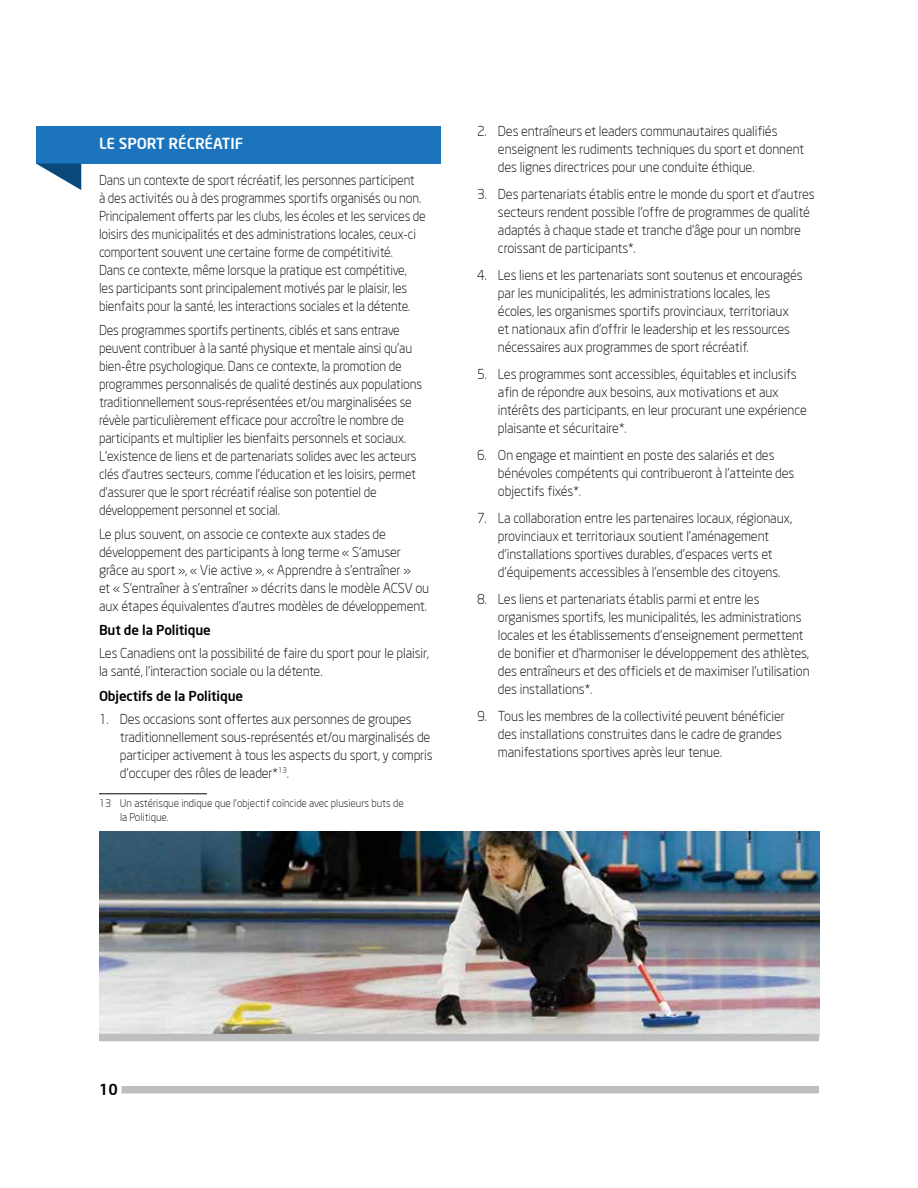
<style>
.page{position:relative;width:918px;height:1188px;background:#fff}
.page>*{position:absolute;margin:0;border:0;box-sizing:border-box;transform-origin:0 0}
.t1{font:500 15px "Neo Sans Two";color:#fff}
.t2{font:500 15px "Neo Sans Two";color:#000}
.t3{font:300 13.5px/18px "Neo Sans Two";letter-spacing:-.01em;color:#000}
.t4{font:300 13.5px/18px "Neo Sans Two";letter-spacing:-.01em;color:#000;scale:.96 1}
.t5{font:500 13.5px "Neo Sans Two";letter-spacing:-.01em;color:#000}
.t6{font:300 10.5px/13.5px "Neo Sans Two";color:#000}
</style>
<div class="page">
<div style="left:122px;top:1086px;width:697px;height:8px;background:#bcbec0"></div>
<img style="left:99px;top:832px;width:720px;height:202px">
<div style="left:99px;top:1034px;width:720px;height:7px;background:#bcbec0"></div>
<div style="left:36px;top:126px;width:405px;height:38px;background:#1c75bc"></div>
<svg style="left:37px;top:164px;width:44px;height:26px"></svg>
<hr style="left:99px;top:794px;width:108px;height:1px;background:#000">
<p class="t1" style="left:99px;top:134px;width:146px">LE SPORT RÉCRÉATIF</p>
<p class="t4" style="left:99px;top:171px;width:342px">Dans un contexte de sport récréatif, les personnes participent<br>à des activités ou à des programmes sportifs organisés ou non.<br>Principalement offerts par les clubs, les écoles et les services de loisirs des municipalités et des administrations locales, ceux-ci comportent souvent une certaine forme de compétitivité.<br>Dans ce contexte, même lorsque la pratique est compétitive,<br>les participants sont principalement motivés par le plaisir, les bienfaits pour la santé, les interactions sociales et la détente.</p>
<p class="t4" style="left:99px;top:321px;width:338px">Des programmes sportifs pertinents, ciblés et sans entrave peuvent contribuer à la santé physique et mentale ainsi qu’au bien-être psychologique. Dans ce contexte, la promotion de programmes personnalisés de qualité destinés aux populations traditionnellement sous-représentées et/ou marginalisées se révèle particulièrement efficace pour accroître le nombre de participants et multiplier les bienfaits personnels et sociaux.<br>L’existence de liens et de partenariats solides avec les acteurs clés d’autres secteurs, comme l’éducation et les loisirs, permet d’assurer que le sport récréatif réalise son potentiel de développement personnel et social.</p>
<p class="t3" style="left:99px;top:525px;width:332px">Le plus souvent, on associe ce contexte aux stades de développement des participants à long terme « S’amuser grâce au sport », « Vie active », « Apprendre à s’entraîner »<br>et « S’entraîner à s’entraîner » décrits dans le modèle ACSV ou aux étapes équivalentes d’autres modèles de développement.</p>
<p class="t5" style="left:99px;top:622px;width:113px">But de la Politique</p>
<p class="t3" style="left:99px;top:644px;width:332px">Les Canadiens ont la possibilité de faire du sport pour le plaisir, la santé, l’interaction sociale ou la détente.</p>
<p class="t5" style="left:99px;top:688px;width:146px">Objectifs de la Politique</p>
<p class="t3" style="left:120px;top:710px;width:314px;text-indent:-21px">1. Des occasions sont offertes aux personnes de groupes traditionnellement sous-représentés et/ou marginalisés de participer activement à tous les aspects du sport, y compris d’occuper des rôles de leader*<sup>13</sup>.</p>
<p class="t6" style="left:120px;top:797px;width:285px;text-indent:-21px">13 Un astérisque indique que l’objectif coïncide avec plusieurs buts de la Politique.</p>
<p class="t3" style="left:498px;top:122px;width:308px;text-indent:-21px">2. Des entraîneurs et leaders communautaires qualifiés enseignent les rudiments techniques du sport et donnent des lignes directrices pour une conduite éthique.</p>
<p class="t3" style="left:498px;top:185px;width:318px;text-indent:-21px">3. Des partenariats établis entre le monde du sport et d’autres secteurs rendent possible l’offre de programmes de qualité adaptés à chaque stade et tranche d’âge pour un nombre croissant de participants*.</p>
<p class="t3" style="left:498px;top:266px;width:306px;text-indent:-21px">4. Les liens et les partenariats sont soutenus et encouragés par les municipalités, les administrations locales, les écoles, les organismes sportifs provinciaux, territoriaux et nationaux afin d’offrir le leadership et les ressources nécessaires aux programmes de sport récréatif.</p>
<p class="t3" style="left:498px;top:365px;width:310px;text-indent:-21px">5. Les programmes sont accessibles, équitables et inclusifs afin de répondre aux besoins, aux motivations et aux intérêts des participants, en leur procurant une expérience plaisante et sécuritaire*.</p>
<p class="t3" style="left:498px;top:446px;width:298px;text-indent:-21px">6. On engage et maintient en poste des salariés et des bénévoles compétents qui contribueront à l’atteinte des objectifs fixés*.</p>
<p class="t3" style="left:498px;top:509px;width:296px;text-indent:-21px">7. La collaboration entre les partenaires locaux, régionaux, provinciaux et territoriaux soutient l’aménagement d’installations sportives durables, d’espaces verts et d’équipements accessibles à l’ensemble des citoyens.</p>
<p class="t3" style="left:498px;top:590px;width:313px;text-indent:-21px">8. Les liens et partenariats établis parmi et entre les organismes sportifs, les municipalités, les administrations locales et les établissements d’enseignement permettent de bonifier et d’harmoniser le développement des athlètes, des entraîneurs et des officiels et de maximiser l’utilisation des installations*.</p>
<p class="t3" style="left:498px;top:707px;width:289px;text-indent:-21px">9. Tous les membres de la collectivité peuvent bénéficier des installations construites dans le cadre de grandes manifestations sportives après leur tenue.</p>
<p class="t2" style="left:99px;top:1080px;width:20px">10</p>
</div>
